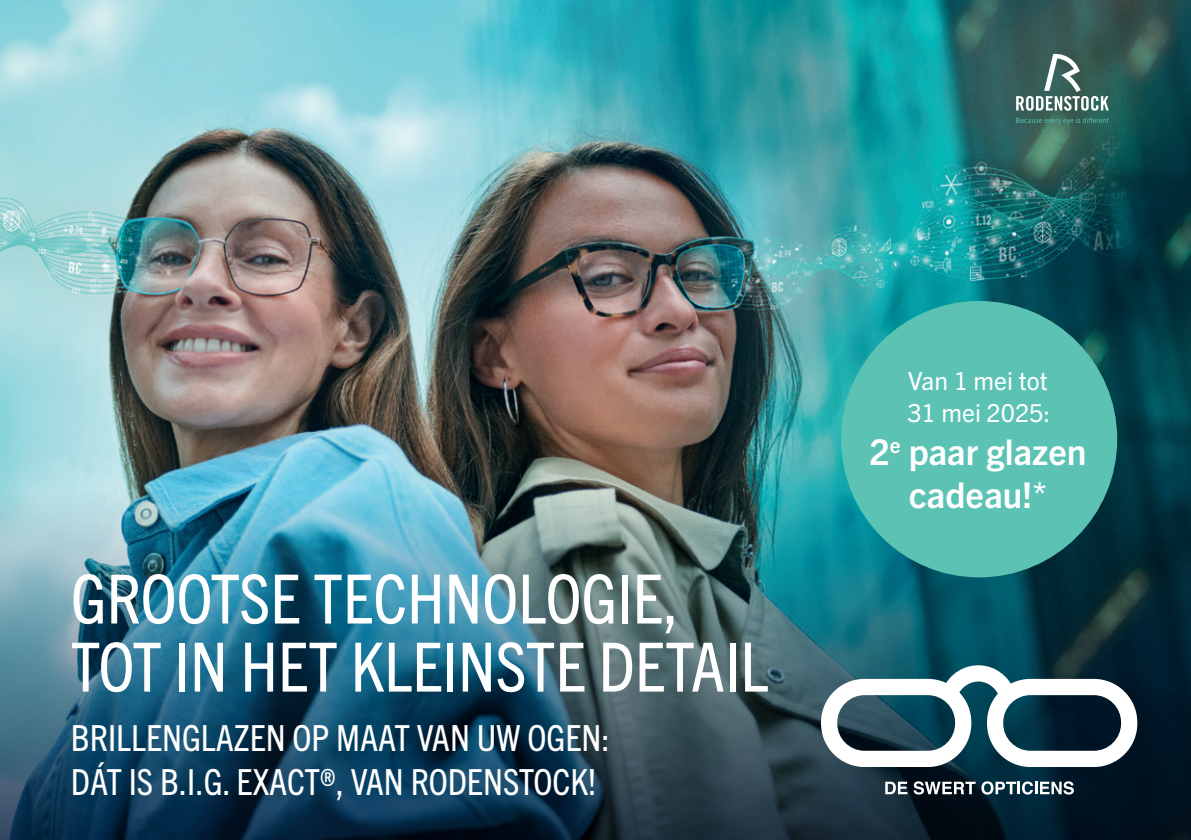
<style>
.page{position:relative;width:1191px;height:840px;background:#fff}
.page>*{position:absolute;margin:0;border:0;box-sizing:border-box;transform-origin:0 0}
.t1{font:condensed 68px/68px "Trade Gothic Next LT Pro";color:#fff}
.t2{font:condensed 36px/43.2px "Trade Gothic Next LT Pro";color:#fff}
.t3{font:700 35.6px/43px "Trade Gothic Next LT Pro";color:#fff;text-align:center}
.t4{font:24.8px/32.2px "Trade Gothic Next LT Pro";color:#fff}
.s1{font-weight:400}
</style>
<div class="page">
<img style="left:0;top:0;width:1191px;height:839px">
<h1 class="t1" style="left:71px;top:560px;width:699px">GROOTSE TECHNOLOGIE,<br>TOT IN HET KLEINSTE DETAIL</h1>
<p class="t2" style="left:71px;top:714px;width:540px">BRILLENGLAZEN OP MAAT VAN UW OGEN:<br>DÁT IS B.I.G. EXACT®, VAN RODENSTOCK!</p>
<p class="t4" style="left:907px;top:362px;width:144px">Van 1 mei tot<br>31 mei 2025:</p>
<p class="t3" style="left:869px;top:428px;width:219px">2<sup>e</sup> paar glazen cadeau!<span class="s1">*</span></p>
</div>
